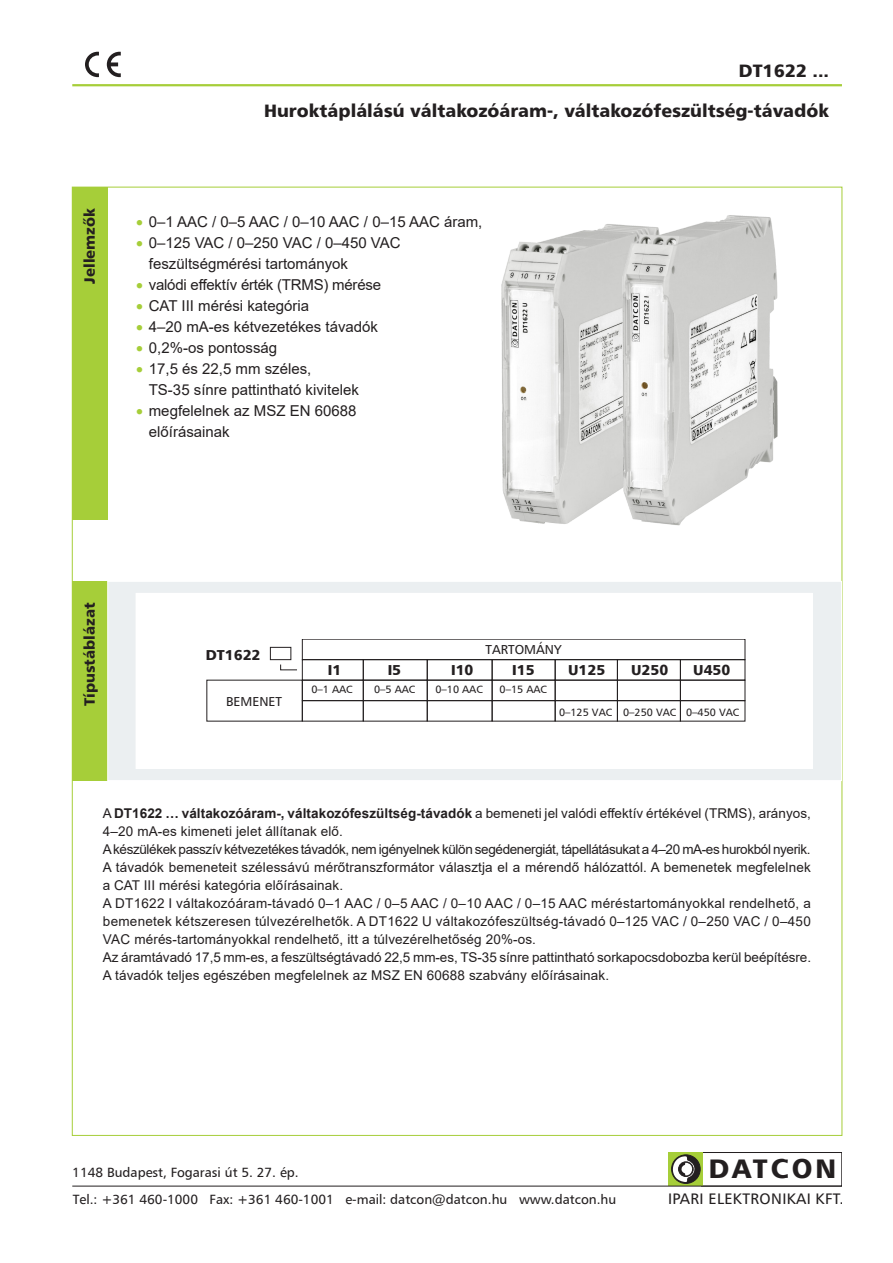
<style>
.page{position:relative;width:893px;height:1263px;background:#fff}
.page>*{position:absolute;margin:0;border:0;box-sizing:border-box;transform-origin:0 0}
.t1{font:26.85px "Humanist 777 Blk HUN Normal";letter-spacing:.105em;color:#231f20}
.Szöveg_törzs{font:18px "Humanist 777 Blk HUN Normal";color:#231f20}
.t2{font:15.3px "Humanist 777 HUN Normal";letter-spacing:.025em;color:#231f20}
.Szöveg_felsorolás{font:15px/21px "Arial";color:#231f20}
.Szöveg_törzs-2{font:15px "Humanist 777 Blk HUN Normal";color:#231f20}
.t3{font:14.4px "Humanist 777 Blk HUN Normal";color:#231f20}
.Szöveg_törzs-3{font:13.5px/18px "Arial";letter-spacing:.01em;color:#231f20}
.Szöveg_törzs-4{font:13.5px "Arial";letter-spacing:-.03em;color:#231f20}
.t4{font:13.5px/26.4px "Humanist 777 HUN Normal";color:#231f20}
.t5{font:13.05px "Humanist 777 HUN Normal";color:#231f20}
.t6{font:10.65px "Humanist 777 HUN Normal";color:#231f20}
.s1{color:#a6ce39}
.s2{font-weight:700}
</style>
<div class="page">
<hr style="left:72px;top:84px;width:770px;height:2px;background:#a6ce39">
<div style="left:72px;top:187px;width:36px;height:332px;background:#a6ce39"></div>
<div style="left:701px;top:1152px;width:141px;height:34px;border:1px solid #231f20"></div>
<svg style="left:666px;top:1152px;width:37px;height:34px"></svg>
<hr style="left:72px;top:1186px;width:770px;height:1px;background:#231f20">
<div style="left:72px;top:581px;width:36px;height:199px;background:#a6ce39"></div>
<div style="left:108px;top:581px;width:733px;height:199px;background:#ebeff1"></div>
<img style="left:252px;top:768px;width:540px;height:1px">
<div style="left:108px;top:581px;width:733px;height:199px;border:1px solid #fff"></div>
<div style="left:136px;top:593px;width:676px;height:175px;background:#fff"></div>
<img style="left:301px;top:639px;width:445px;height:83px">
<svg style="left:85px;top:52px;width:14px;height:25px"></svg>
<svg style="left:107px;top:52px;width:14px;height:25px"></svg>
<div style="left:302px;top:680px;width:61px;height:21px;border:1px solid #231f20"></div>
<div style="left:302px;top:700px;width:61px;height:21px;border:1px solid #231f20"></div>
<div style="left:270px;top:647px;width:21px;height:13px;border:1px solid #231f20"></div>
<svg style="left:280px;top:664px;width:17px;height:6px"></svg>
<div style="left:302px;top:659px;width:61px;height:21px;border:1px solid #231f20"></div>
<div style="left:555px;top:659px;width:62px;height:21px;border:1px solid #231f20"></div>
<div style="left:363px;top:659px;width:64px;height:21px;border:1px solid #231f20"></div>
<div style="left:617px;top:659px;width:63px;height:21px;border:1px solid #231f20"></div>
<div style="left:680px;top:659px;width:65px;height:21px;border:1px solid #231f20"></div>
<div style="left:363px;top:680px;width:64px;height:21px;border:1px solid #231f20"></div>
<div style="left:555px;top:680px;width:62px;height:21px;border:1px solid #231f20"></div>
<div style="left:617px;top:680px;width:63px;height:21px;border:1px solid #231f20"></div>
<div style="left:680px;top:680px;width:65px;height:21px;border:1px solid #231f20"></div>
<div style="left:363px;top:700px;width:64px;height:21px;border:1px solid #231f20"></div>
<div style="left:555px;top:700px;width:62px;height:21px;border:1px solid #231f20"></div>
<div style="left:617px;top:700px;width:63px;height:21px;border:1px solid #231f20"></div>
<div style="left:680px;top:700px;width:65px;height:21px;border:1px solid #231f20"></div>
<div style="left:427px;top:659px;width:65px;height:21px;border:1px solid #231f20"></div>
<div style="left:427px;top:680px;width:65px;height:21px;border:1px solid #231f20"></div>
<div style="left:427px;top:700px;width:65px;height:21px;border:1px solid #231f20"></div>
<div style="left:492px;top:659px;width:63px;height:21px;border:1px solid #231f20"></div>
<div style="left:492px;top:680px;width:63px;height:21px;border:1px solid #231f20"></div>
<div style="left:492px;top:700px;width:63px;height:21px;border:1px solid #231f20"></div>
<img style="left:501px;top:232px;width:77px;height:292px">
<img style="left:578px;top:215px;width:200px;height:311px">
<p class="Szöveg_törzs" style="left:739px;top:59px;width:92px">DT1622 ...</p>
<p class="Szöveg_törzs-2" style="left:80px;top:284px;width:77px;rotate:-90deg">Jellemzők</p>
<p class="Szöveg_törzs" style="left:264px;top:99px;width:567px">Huroktáplálású váltakozóáram-, váltakozófeszültség-távadók</p>
<p class="Szöveg_felsorolás" style="left:136px;top:211px;width:348px"><span class="s1">•</span> 0–1 AAC / 0–5 AAC / 0–10 AAC / 0–15 AAC áram,</p>
<p class="Szöveg_felsorolás" style="left:149px;top:232px;width:253px;text-indent:-13px"><span class="s1">•</span> 0–125 VAC / 0–250 VAC / 0–450 VAC feszültségmérési tartományok</p>
<p class="Szöveg_felsorolás" style="left:136px;top:274px;width:247px"><span class="s1">•</span> valódi effektív érték (TRMS) mérése</p>
<p class="Szöveg_felsorolás" style="left:136px;top:295px;width:175px"><span class="s1">•</span> CAT III mérési kategória</p>
<p class="Szöveg_felsorolás" style="left:136px;top:316px;width:244px"><span class="s1">•</span> 4–20 mA-es kétvezetékes távadók</p>
<p class="Szöveg_felsorolás" style="left:136px;top:337px;width:143px"><span class="s1">•</span> 0,2%-os pontosság</p>
<p class="Szöveg_felsorolás" style="left:136px;top:358px;width:177px"><span class="s1">•</span> 17,5 és 22,5 mm széles,</p>
<p class="Szöveg_felsorolás" style="left:149px;top:379px;width:212px">TS-35 sínre pattintható kivitelek</p>
<p class="Szöveg_felsorolás" style="left:149px;top:400px;width:209px;text-indent:-13px"><span class="s1">•</span> megfelelnek az MSZ EN 60688 előírásainak</p>
<p class="Szöveg_törzs-2" style="left:80px;top:706px;width:105px;rotate:-90deg">Típustáblázat</p>
<p class="t3" style="left:206px;top:645px;width:56px">DT1622</p>
<p class="t5" style="left:226px;top:693px;width:58px">BEMENET</p>
<p class="t5" style="left:486px;top:641px;width:77px">TARTOMÁNY</p>
<p class="t3" style="left:451px;top:661px;width:24px">I10</p>
<p class="t6" style="left:435px;top:683px;width:49px">0–10 AAC</p>
<p class="t3" style="left:328px;top:661px;width:15px">I1</p>
<p class="t3" style="left:388px;top:661px;width:15px">I5</p>
<p class="t3" style="left:568px;top:661px;width:39px">U125</p>
<p class="t3" style="left:631px;top:661px;width:39px">U250</p>
<p class="t3" style="left:693px;top:661px;width:39px">U450</p>
<p class="t6" style="left:686px;top:705px;width:55px">0–450 VAC</p>
<p class="t3" style="left:512px;top:661px;width:24px">I15</p>
<p class="t6" style="left:500px;top:683px;width:49px">0–15 AAC</p>
<p class="t6" style="left:311px;top:683px;width:43px">0–1 AAC</p>
<p class="t6" style="left:374px;top:683px;width:43px">0–5 AAC</p>
<p class="t6" style="left:559px;top:705px;width:119px">0–125 VAC 0–250 VAC</p>
<p class="Szöveg_törzs-3" style="left:103px;top:804px;width:710px">A <span class="s2">DT1622 … váltakozóáram-, váltakozófeszültség-távadók</span> a bemeneti jel valódi effektív értékével (TRMS), arányos,<br>4–20 mA-es kimeneti jelet állítanak elő.</p>
<p class="Szöveg_törzs-4" style="left:103px;top:840px;width:709px">A készülékek passzív kétvezetékes távadók, nem igényelnek külön segédenergiát, tápellátásukat a 4–20 mA-es hurokból nyerik.</p>
<p class="Szöveg_törzs-3" style="left:103px;top:858px;width:709px">A távadók bemeneteit szélessávú mérőtranszformátor választja el a mérendő hálózattól. A bemenetek megfelelnek a CAT III mérési kategória előírásainak.</p>
<p class="Szöveg_törzs-3" style="left:103px;top:894px;width:709px;text-align:justify">A DT1622 I váltakozóáram-távadó 0–1 AAC / 0–5 AAC / 0–10 AAC / 0–15 AAC méréstartományokkal rendelhető, a bemenetek kétszeresen túlvezérelhetők. A DT1622 U váltakozófeszültség-távadó 0–125 VAC / 0–250 VAC / 0–450<br>VAC mérés-tartományokkal rendelhető, itt a túlvezérelhetőség 20%-os.</p>
<p class="Szöveg_törzs-3" style="left:103px;top:948px;width:710px">Az áramtávadó 17,5 mm-es, a feszültségtávadó 22,5 mm-es, TS-35 sínre pattintható sorkapocsdobozba kerül beépítésre.</p>
<p class="Szöveg_törzs-3" style="left:103px;top:966px;width:508px">A távadók teljes egészében megfelelnek az MSZ EN 60688 szabvány előírásainak.</p>
<p class="t4" style="left:72px;top:1159px;width:546px">1148 Budapest, Fogarasi út 5. 27. ép.<br>Tel.: +361 460-1000 Fax: +361 460-1001 e-mail: datcon@datcon.hu www.datcon.hu</p>
<p class="t1" style="left:709px;top:1152px;width:129px">DATCON</p>
<p class="t2" style="left:668px;top:1189px;width:177px">IPARI ELEKTRONIKAI KFT.</p>
</div>
